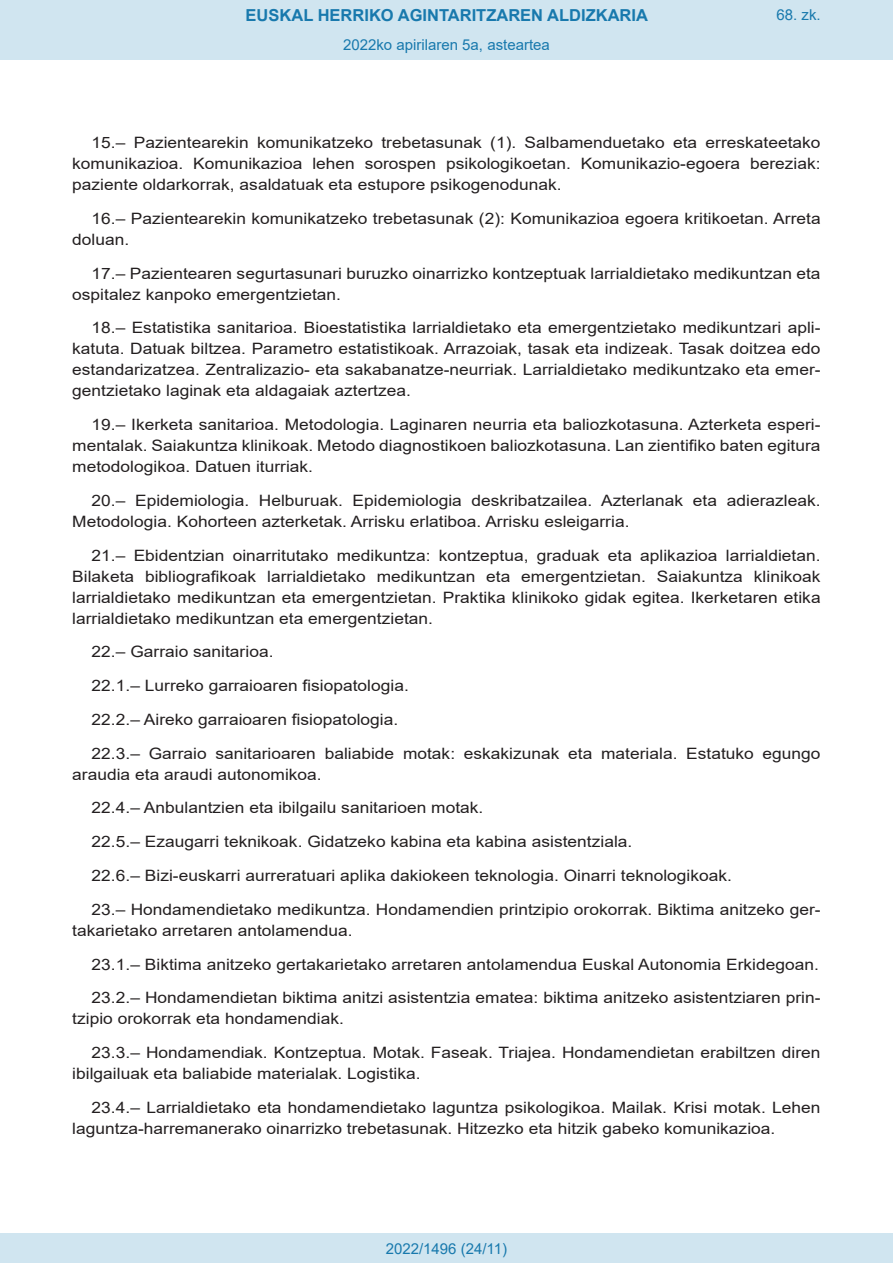
<style>
.page{position:relative;width:893px;height:1263px;background:#fff}
.page>*{position:absolute;margin:0;border:0;box-sizing:border-box;transform-origin:0 0}
.t1{font:700 16.5px "Arial";color:#1879ad}
.BOPVDetalle{font:15.6px/21px "Arial";color:#231f20;scale:1.11 1}
.Paginacion_Centro{font:15px "Arial";color:#1879ad}
</style>
<div class="page">
<div style="left:0;top:0;width:893px;height:60px;background:#d0e5f0"></div>
<div style="left:0;top:1233px;width:893px;height:30px;background:#d0e5f0"></div>
<p class="t1" style="left:246px;top:3px;width:404px">EUSKAL HERRIKO AGINTARITZAREN ALDIZKARIA</p>
<p class="Paginacion_Centro" style="left:343px;top:35px;width:208px">2022ko apirilaren 5a, asteartea</p>
<p class="Paginacion_Centro" style="left:776px;top:5px;width:46px">68. zk.</p>
<p class="BOPVDetalle" style="left:72px;top:132px;width:676px;text-align:justify;text-indent:19px">15.– Pazientearekin komunikatzeko trebetasunak (1). Salbamenduetako eta erreskateetako komunikazioa. Komunikazioa lehen sorospen psikologikoetan. Komunikazio-egoera bereziak: paziente oldarkorrak, asaldatuak eta estupore psikogenodunak.</p>
<p class="BOPVDetalle" style="left:72px;top:208px;width:676px;text-indent:19px">16.– Pazientearekin komunikatzeko trebetasunak (2): Komunikazioa egoera kritikoetan. Arreta doluan.</p>
<p class="BOPVDetalle" style="left:72px;top:263px;width:676px;text-indent:19px">17.– Pazientearen segurtasunari buruzko oinarrizko kontzeptuak larrialdietako medikuntzan eta ospitalez kanpoko emergentzietan.</p>
<p class="BOPVDetalle" style="left:72px;top:317px;width:676px;text-align:justify;text-indent:19px">18.– Estatistika sanitarioa. Bioestatistika larrialdietako eta emergentzietako medikuntzari apli&shy;katuta. Datuak biltzea. Parametro estatistikoak. Arrazoiak, tasak eta indizeak. Tasak doitzea edo estandarizatzea. Zentralizazio- eta sakabanatze-neurriak. Larrialdietako medikuntzako eta emer&shy;gentzietako laginak eta aldagaiak aztertzea.</p>
<p class="BOPVDetalle" style="left:72px;top:414px;width:676px;text-align:justify;text-indent:19px">19.– Ikerketa sanitarioa. Metodologia. Laginaren neurria eta baliozkotasuna. Azterketa esperi&shy;mentalak. Saiakuntza klinikoak. Metodo diagnostikoen baliozkotasuna. Lan zientifiko baten egitura metodologikoa. Datuen iturriak.</p>
<p class="BOPVDetalle" style="left:72px;top:490px;width:676px;text-indent:19px">20.– Epidemiologia. Helburuak. Epidemiologia deskribatzailea. Azterlanak eta adierazleak.<br>Metodologia. Kohorteen azterketak. Arrisku erlatiboa. Arrisku esleigarria.</p>
<p class="BOPVDetalle" style="left:72px;top:545px;width:676px;text-align:justify;text-indent:19px">21.– Ebidentzian oinarritutako medikuntza: kontzeptua, graduak eta aplikazioa larrialdietan.<br>Bilaketa bibliografikoak larrialdietako medikuntzan eta emergentzietan. Saiakuntza klinikoak larrialdietako medikuntzan eta emergentzietan. Praktika klinikoko gidak egitea. Ikerketaren etika larrialdietako medikuntzan eta emergentzietan.</p>
<p class="BOPVDetalle" style="left:92px;top:641px;width:165px">22.– Garraio sanitarioa.</p>
<p class="BOPVDetalle" style="left:92px;top:675px;width:287px">22.1.– Lurreko garraioaren fisiopatologia.</p>
<p class="BOPVDetalle" style="left:92px;top:709px;width:278px">22.2.– Aireko garraioaren fisiopatologia.</p>
<p class="BOPVDetalle" style="left:72px;top:743px;width:676px;text-indent:19px">22.3.– Garraio sanitarioaren baliabide motak: eskakizunak eta materiala. Estatuko egungo araudia eta araudi autonomikoa.</p>
<p class="BOPVDetalle" style="left:92px;top:797px;width:354px">22.4.– Anbulantzien eta ibilgailu sanitarioen motak.</p>
<p class="BOPVDetalle" style="left:92px;top:831px;width:489px">22.5.– Ezaugarri teknikoak. Gidatzeko kabina eta kabina asistentziala.</p>
<p class="BOPVDetalle" style="left:92px;top:865px;width:578px">22.6.– Bizi-euskarri aurreratuari aplika dakiokeen teknologia. Oinarri teknologikoak.</p>
<p class="BOPVDetalle" style="left:72px;top:899px;width:676px;text-indent:19px">23.– Hondamendietako medikuntza. Hondamendien printzipio orokorrak. Biktima anitzeko ger&shy;takarietako arretaren antolamendua.</p>
<p class="BOPVDetalle" style="left:92px;top:953px;width:657px">23.1.– Biktima anitzeko gertakarietako arretaren antolamendua Euskal Autonomia Erkidegoan.</p>
<p class="BOPVDetalle" style="left:72px;top:987px;width:676px;text-indent:19px">23.2.– Hondamendietan biktima anitzi asistentzia ematea: biktima anitzeko asistentziaren prin&shy;tzipio orokorrak eta hondamendiak.</p>
<p class="BOPVDetalle" style="left:72px;top:1042px;width:676px;text-indent:19px">23.3.– Hondamendiak. Kontzeptua. Motak. Faseak. Triajea. Hondamendietan erabiltzen diren ibilgailuak eta baliabide materialak. Logistika.</p>
<p class="BOPVDetalle" style="left:72px;top:1097px;width:676px;text-indent:19px">23.4.– Larrialdietako eta hondamendietako laguntza psikologikoa. Mailak. Krisi motak. Lehen laguntza-harremanerako oinarrizko trebetasunak. Hitzezko eta hitzik gabeko komunikazioa.</p>
<p class="Paginacion_Centro" style="left:386px;top:1238px;width:123px">2022/1496 (24/11)</p>
</div>
